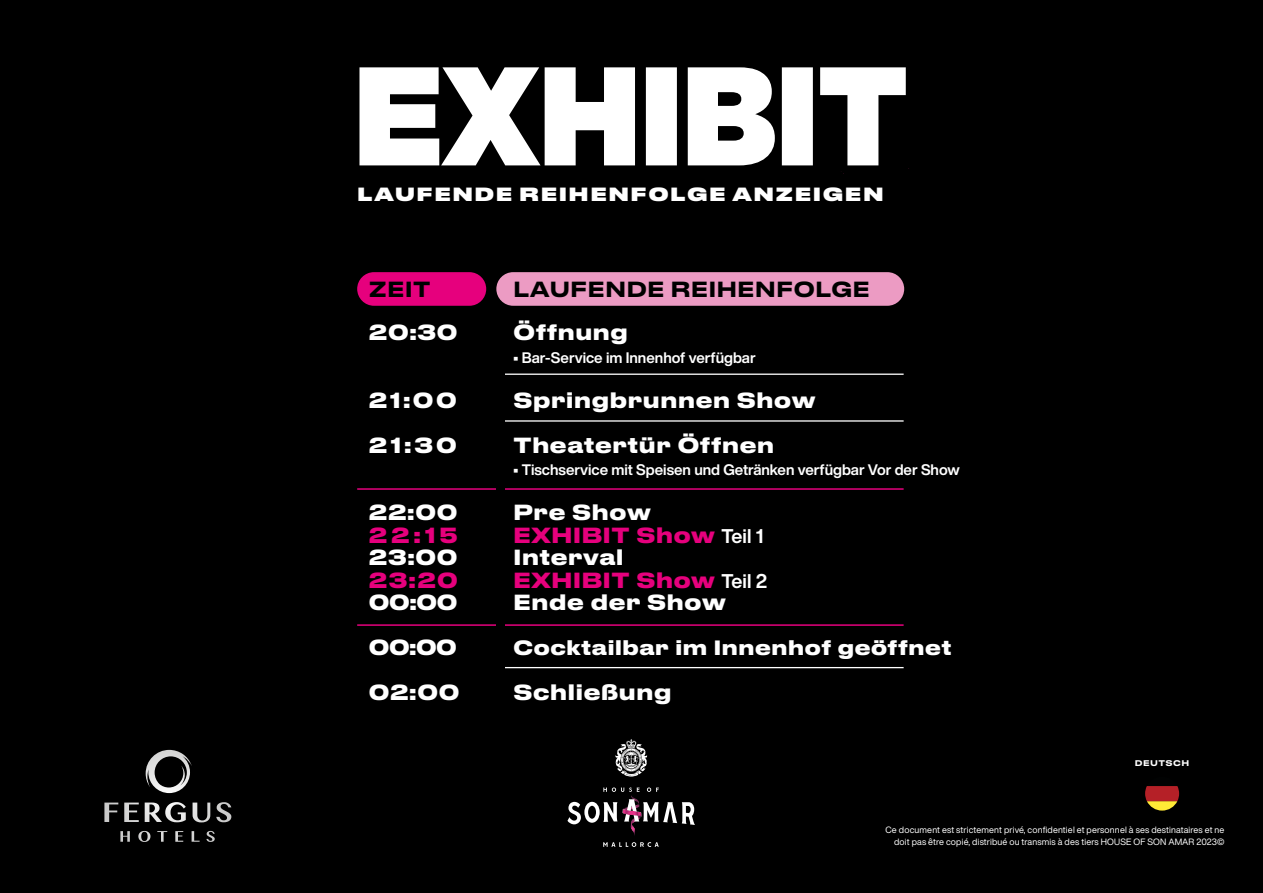
<style>
.page{position:relative;width:1263px;height:893px;background:#000}
.page>*{position:absolute;margin:0;border:0;box-sizing:border-box;transform-origin:0 0}
.t1{font:700 20.55px/22.5px "Druk Text Wide";color:#fff}
.t2{font:500 20.55px "Druk Text Wide";color:#000}
.t3{font:700 20.55px/45px "Druk Text Wide";letter-spacing:-.05em;color:#fff}
.t4{font:700 20.55px "Druk Text Wide";letter-spacing:.095em;color:#e6007d}
.t5{font:700 19.5px "Druk Text Wide";color:#fff}
.t6{font:18px "Druk Text Wide Super";letter-spacing:.08em;color:#fff}
.t7{font:700 15px "Helvetica Now Display";color:#fff}
.t8{font:9px/12px "Helvetica Now Display";letter-spacing:.02em;color:#fff;text-align:right}
.t9{font:500 7.8px "Druk Text Wide";letter-spacing:.05em;color:#fff}
.s1{color:#e6007d}
.s2{font-family:"Helvetica Now Display";font-size:19.5px}
</style>
<div class="page">
<svg style="left:359px;top:67px;width:547px;height:98px;fill:#fff"></svg>
<svg style="left:567px;top:787px;width:128px;height:60px"></svg>
<svg style="left:615px;top:739px;width:32px;height:37px"></svg>
<svg style="left:146px;top:750px;width:85px;height:72px"></svg>
<div style="left:357px;top:272px;width:129px;height:34px;background:#e6007d;border-radius:17px"></div>
<div style="left:496px;top:272px;width:408px;height:34px;background:#ec9bc3;border-radius:17px"></div>
<hr style="left:357px;top:488px;width:547px;height:2px;background:#e6007d">
<hr style="left:496px;top:374px;width:408px;height:1px;background:#fff">
<hr style="left:496px;top:420px;width:408px;height:2px;background:#fff">
<hr style="left:496px;top:667px;width:408px;height:1px;background:#fff">
<hr style="left:357px;top:624px;width:547px;height:2px;background:#e6007d">
<div style="left:496px;top:323px;width:9px;height:400px;background:#000"></div>
<svg style="left:1145px;top:786px;width:34px;height:25px"></svg>
<h3 class="t6" style="left:357px;top:178px;width:528px">LAUFENDE REIHENFOLGE ANZEIGEN</h3>
<h1 class="t2" style="left:369px;top:272px;width:64px">ZEIT</h1>
<h1 class="t2" style="left:513px;top:272px;width:358px">LAUFENDE REIHENFOLGE</h1>
<h1 class="t1" style="left:369px;top:319px;width:91px">20:30</h1>
<h1 class="t1" style="left:513px;top:319px;width:117px">Öffnung</h1>
<h3 class="t7" style="left:513px;top:347px;width:244px">• Bar-Service im Innenhof verfügbar</h3>
<h1 class="t1" style="left:513px;top:375px;width:304px;line-height:45px">Springbrunnen Show<br>Theatertür Öffnen</h1>
<h3 class="t7" style="left:513px;top:459px;width:448px">• Tischservice mit Speisen und Getränken verfügbar Vor der Show</h3>
<h1 class="t1" style="left:513px;top:499px;width:255px">Pre Show<br><span class="s1">EXHIBIT Show</span> <span class="s2">Teil 1<br></span>Interval<br><span class="s1">EXHIBIT Show</span> <span class="s2">Teil 2<br></span>Ende der Show</h1>
<h2 class="t5" style="left:513px;top:631px;width:440px">Cocktailbar im Innenhof geöffnet</h2>
<h1 class="t1" style="left:513px;top:679px;width:160px">Schließung</h1>
<h1 class="t1" style="left:369px;top:375px;width:90px;line-height:45px">21:00<br>21:30</h1>
<h1 class="t1" style="left:369px;top:499px;width:91px">22:00</h1>
<h1 class="t4" style="left:369px;top:517px;width:91px">22:15</h1>
<h1 class="t1" style="left:369px;top:544px;width:91px">23:00</h1>
<h1 class="t4" style="left:369px;top:562px;width:91px">23:20</h1>
<h1 class="t3" style="left:369px;top:578px;width:93px">00:00<br>00:00<br>02:00</h1>
<p class="t9" style="left:1135px;top:757px;width:56px">DEUTSCH</p>
<p class="t8" style="left:885px;top:824px;width:341px">Ce document est strictement privé, confidentiel et personnel à ses destinataires et ne doit pas être copié, distribué ou transmis à des tiers HOUSE OF SON AMAR 2023©</p>
</div>
